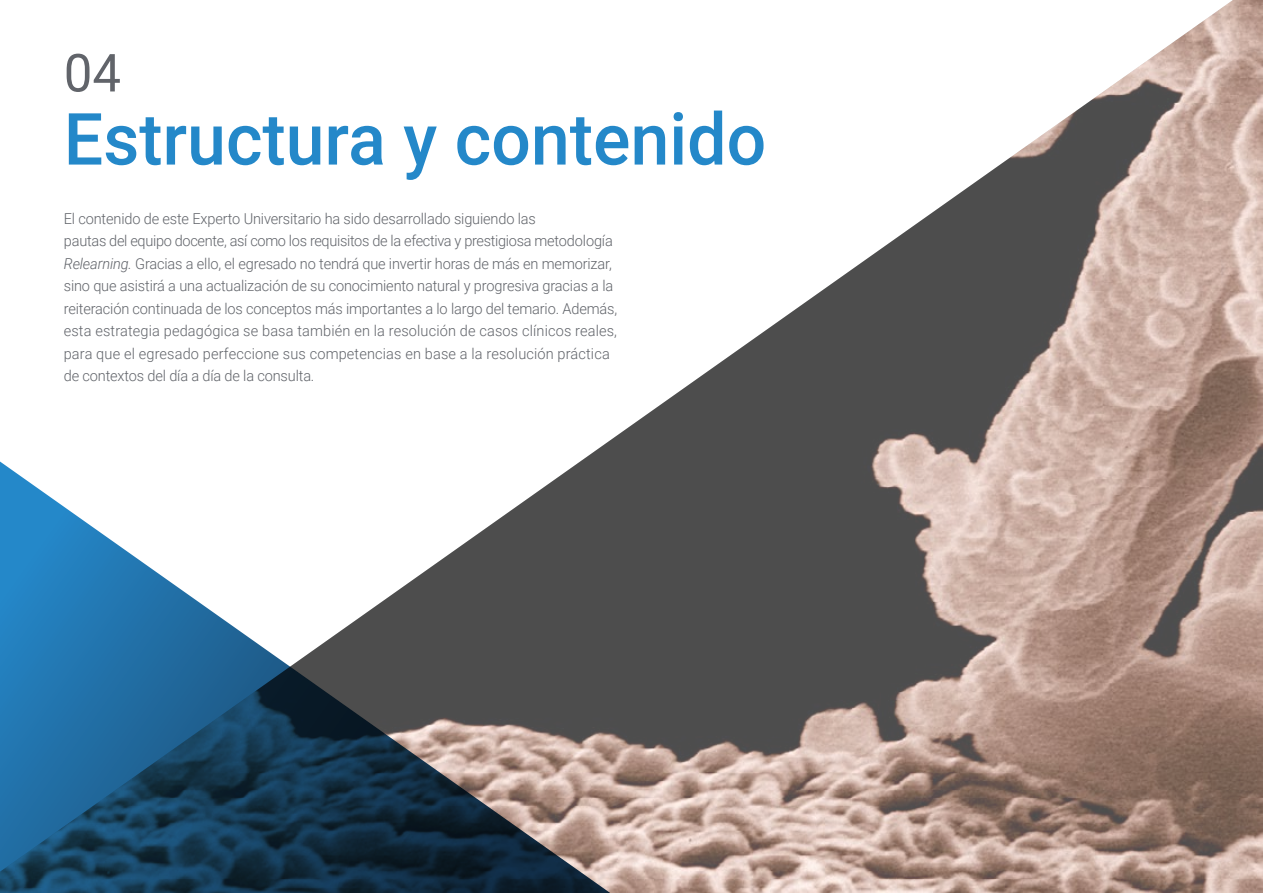
<style>
.page{position:relative;width:1263px;height:893px;background:#fff}
.page>*{position:absolute;margin:0;border:0;box-sizing:border-box;transform-origin:0 0}
.t1{font:500 72px "Roboto";color:#2488c9}
.t2{font:52.5px "Roboto";color:#61646a}
.t3{font:300 15px/22.5px "Roboto";letter-spacing:-.01em;color:#61646a}
.s1{font-style:italic}
</style>
<div class="page">
<img style="left:602px;top:0;width:661px;height:893px">
<svg style="left:0;top:446px;width:640px;height:447px"></svg>
<h2 class="t2" style="left:64px;top:36px;width:59px">04</h2>
<h1 class="t1" style="left:64px;top:89px;width:704px">Estructura y contenido</h1>
<p class="t3" style="left:64px;top:207px;width:555px">El contenido de este Experto Universitario ha sido desarrollado siguiendo las<br>pautas del equipo docente, así como los requisitos de la efectiva y prestigiosa metodología <span class="s1">Relearning.</span> Gracias a ello, el egresado no tendrá que invertir horas de más en memorizar, sino que asistirá a una actualización de su conocimiento natural y progresiva gracias a la reiteración continuada de los conceptos más importantes a lo largo del temario. Además, esta estrategia pedagógica se basa también en la resolución de casos clínicos reales, para que el egresado perfeccione sus competencias en base a la resolución práctica de contextos del día a día de la consulta.</p>
</div>
